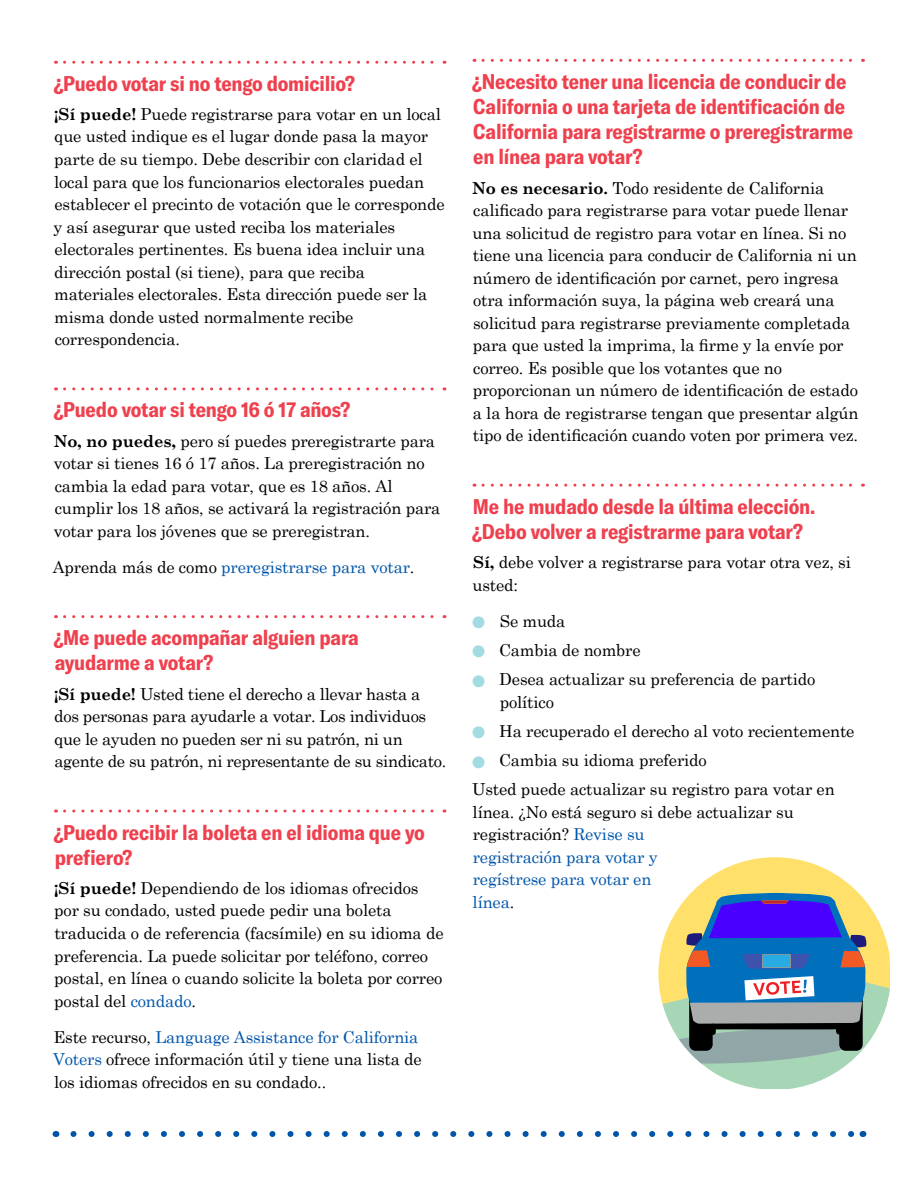
<style>
.page{position:relative;width:918px;height:1188px;background:#fff}
.page>*{position:absolute;margin:0;border:0;box-sizing:border-box;transform-origin:0 0}
.t1{font:700 condensed 21px/25.2px "GT America";letter-spacing:-.01em;color:#ef404e}
.t2{font:16.5px/22.5px "Century Schoolbook";letter-spacing:-.01em;color:#000}
.t3{font:16.5px/22.5px "Century Schoolbook";letter-spacing:-.01em;color:#05a}
.s1{font-weight:700}
.s2{color:#000}
.s3{color:#05a}
.s4{color:#a3dbe3}
</style>
<div class="page">
<svg style="left:65px;top:61px;width:380px;height:3px"></svg>
<svg style="left:65px;top:387px;width:380px;height:3px"></svg>
<svg style="left:65px;top:615px;width:380px;height:3px"></svg>
<svg style="left:65px;top:810px;width:380px;height:3px"></svg>
<svg style="left:483px;top:59px;width:380px;height:3px"></svg>
<svg style="left:483px;top:484px;width:380px;height:3px"></svg>
<svg style="left:73px;top:1131px;width:781px;height:6px"></svg>
<svg style="left:658px;top:857px;width:232px;height:232px"></svg>
<p class="t1" style="left:54px;top:71px;width:303px">¿Puedo votar si no tengo domicilio?</p>
<p class="t2" style="left:54px;top:102px;width:393px"><span class="s1">¡Sí puede!</span> Puede registrarse para votar en un local que usted indique es el lugar donde pasa la mayor parte de su tiempo. Debe describir con claridad el local para que los funcionarios electorales puedan establecer el precinto de votación que le corresponde y así asegurar que usted reciba los materiales electorales pertinentes. Es buena idea incluir una dirección postal (si tiene), para que reciba materiales electorales. Esta dirección puede ser la misma donde usted normalmente recibe correspondencia.</p>
<p class="t1" style="left:54px;top:397px;width:298px">¿Puedo votar si tengo 16 ó 17 años?</p>
<p class="t2" style="left:54px;top:429px;width:388px"><span class="s1">No, no puedes,</span> pero sí puedes preregistrarte para votar si tienes 16 ó 17 años. La preregistración no cambia la edad para votar, que es 18 años. Al cumplir los 18 años, se activará la registración para votar para los jóvenes que se preregistran.</p>
<p class="t3" style="left:53px;top:555px;width:363px"><span class="s2">Aprenda más de como</span> preregistrarse para votar<span class="s2">.</span></p>
<p class="t1" style="left:54px;top:625px;width:307px">¿Me puede acompañar alguien para ayudarme a votar?</p>
<p class="t2" style="left:54px;top:682px;width:394px"><span class="s1">¡Sí puede!</span> Usted tiene el derecho a llevar hasta a dos personas para ayudarle a votar. Los individuos que le ayuden no pueden ser ni su patrón, ni un agente de su patrón, ni representante de su sindicato.</p>
<p class="t1" style="left:54px;top:819px;width:373px">¿Puedo recibir la boleta en el idioma que yo prefiero?</p>
<p class="t2" style="left:54px;top:876px;width:391px"><span class="s1">¡Sí puede!</span> Dependiendo de los idiomas ofrecidos por su condado, usted puede pedir una boleta traducida o de referencia (facsímile) en su idioma de preferencia. La puede solicitar por teléfono, correo postal, en línea o cuando solicite la boleta por correo postal del <span class="s3">condado</span>.</p>
<p class="t2" style="left:53px;top:1025px;width:370px">Este recurso, <span class="s3">Language Assistance for California<br>Voters</span> ofrece información útil y tiene una lista de los idiomas ofrecidos en su condado..</p>
<p class="t1" style="left:472px;top:69px;width:382px">¿Necesito tener una licencia de conducir de California o una tarjeta de identificación de California para registrarme o preregistrarme en línea para votar?</p>
<p class="t2" style="left:472px;top:176px;width:388px"><span class="s1">No es necesario.</span> Todo residente de California calificado para registrarse para votar puede llenar una solicitud de registro para votar en línea. Si no tiene una licencia para conducir de California ni un número de identificación por carnet, pero ingresa otra información suya, la página web creará una solicitud para registrarse previamente completada para que usted la imprima, la firme y la envíe por correo. Es posible que los votantes que no proporcionan un número de identificación de estado a la hora de registrarse tengan que presentar algún tipo de identificación cuando voten por primera vez.</p>
<p class="t1" style="left:472px;top:493px;width:345px">Me he mudado desde la última elección. ¿Debo volver a registrarme para votar?</p>
<p class="t2" style="left:473px;top:550px;width:380px"><span class="s1">Sí,</span> debe volver a registrarse para votar otra vez, si usted:</p>
<p class="t2" style="left:472px;top:609px;width:95px"><span class="s4">●</span> Se muda</p>
<p class="t2" style="left:472px;top:638px;width:170px"><span class="s4">●</span> Cambia de nombre</p>
<p class="t2" style="left:500px;top:668px;width:317px;text-indent:-28px"><span class="s4">●</span> Desea actualizar su preferencia de partido político</p>
<p class="t2" style="left:472px;top:719px;width:384px"><span class="s4">●</span> Ha recuperado el derecho al voto recientemente</p>
<p class="t2" style="left:472px;top:745px;width:364px;line-height:29.2px"><span class="s4">●</span> Cambia su idioma preferido<br>Usted puede actualizar su registro para votar en</p>
<p class="t3" style="left:473px;top:800px;width:323px"><span class="s2">línea. ¿No está seguro si debe actualizar su registración?</span> Revise su<br>registración para votar y<br>regístrese para votar en<br>línea<span class="s2">.</span></p>
</div>
